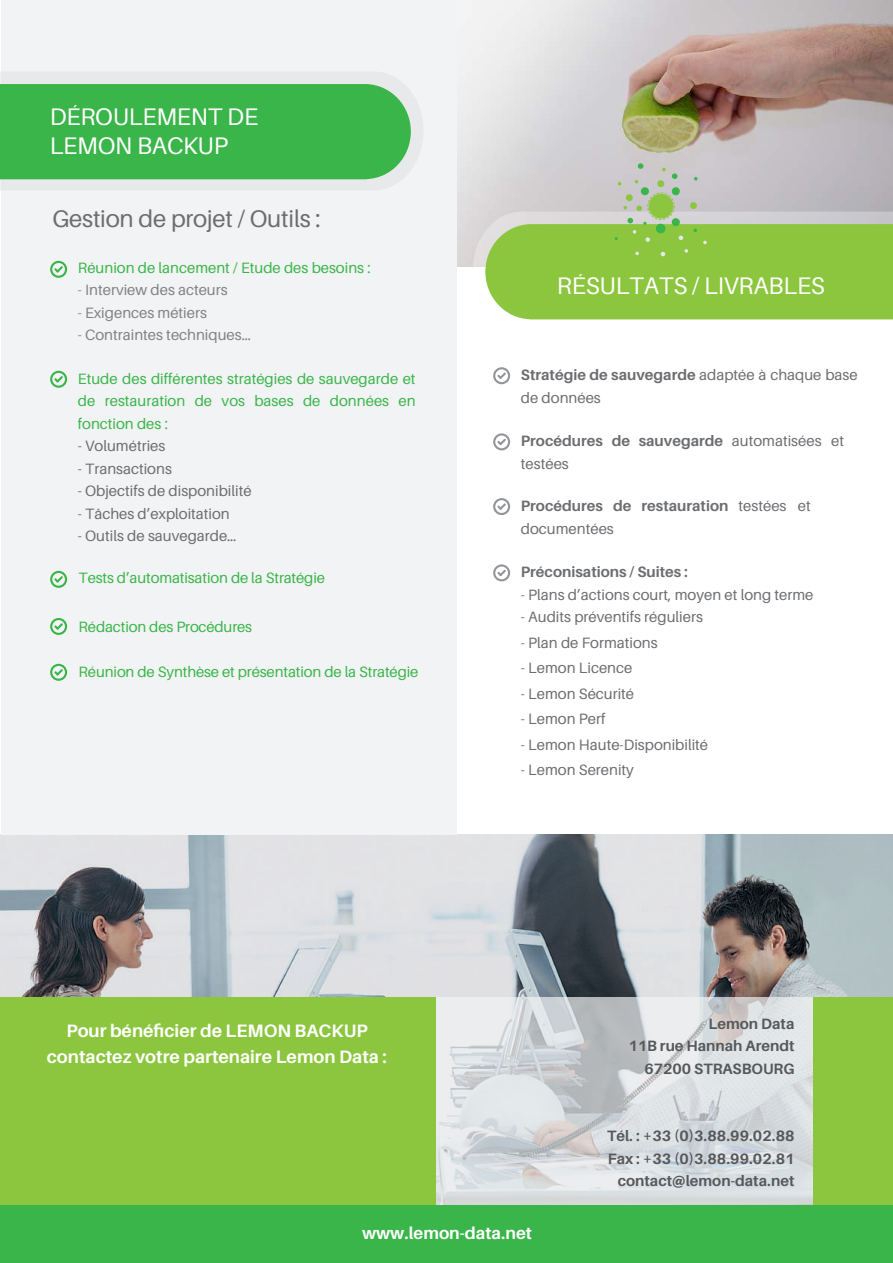
<style>
.page{position:relative;width:893px;height:1263px;background:#fff}
.page>*{position:absolute;margin:0;border:0;box-sizing:border-box;transform-origin:0 0}
.t1{font:24px/28.8px "Aileron";letter-spacing:-.01em;color:#fff}
.t2{font:24px "Aileron";letter-spacing:-.01em;color:#6c6d70}
.t3{font:700 18px/25.5px "Aileron";color:#fff;text-align:center}
.t4{font:700 16.95px "Aileron";color:#fff}
.t5{font:15px/22.5px "Aileron";color:#6c6d70}
.t6{font:15px/22.5px "Aileron";letter-spacing:-.01em;color:#3ab54a;text-align:justify}
.t7{font:700 15px/22.5px "Aileron";color:#57585a;text-align:right}
.t8{font:700 15px/22.5px "Aileron";color:#6c6d70}
.t9{font:15px "Aileron";color:#808285}
.s1{font-weight:700}
.s2{font-weight:400}
</style>
<div class="page">
<img style="left:457px;top:0;width:436px;height:267px">
<img style="left:0;top:834px;width:893px;height:371px">
<svg style="left:473px;top:212px;width:420px;height:108px"></svg>
<div style="left:1px;top:0;width:456px;height:834px;background:#f2f3f4"></div>
<div style="left:0;top:998px;width:436px;height:207px;background:#8bc63e"></div>
<svg style="left:436px;top:998px;width:376px;height:207px;background:#d7dadd"></svg>
<div style="left:813px;top:998px;width:80px;height:207px;background:#8bc63e"></div>
<div style="left:0;top:1205px;width:893px;height:58px;background:#3ab54a"></div>
<div style="left:493px;top:367px;width:17px;height:17px;border:2px solid #939598;border-radius:50%"></div>
<svg style="left:495px;top:371px;width:13px;height:10px"></svg>
<div style="left:493px;top:433px;width:17px;height:17px;border:2px solid #939598;border-radius:50%"></div>
<svg style="left:495px;top:437px;width:13px;height:10px"></svg>
<div style="left:493px;top:498px;width:17px;height:17px;border:2px solid #939598;border-radius:50%"></div>
<svg style="left:495px;top:501px;width:13px;height:11px"></svg>
<div style="left:493px;top:564px;width:17px;height:17px;border:2px solid #939598;border-radius:50%"></div>
<svg style="left:495px;top:568px;width:13px;height:10px"></svg>
<div style="left:637px;top:163px;width:7px;height:6px;background:#3ab54a;border-radius:2px"></div>
<svg style="left:485px;top:167px;width:408px;height:152px;background:#a3c673"></svg>
<div style="left:647px;top:193px;width:27px;height:27px;border:1px dashed #8bc63e;border-radius:50%"></div>
<div style="left:50px;top:261px;width:17px;height:17px;border:2px solid #3ab54a;border-radius:50%"></div>
<svg style="left:52px;top:264px;width:13px;height:10px"></svg>
<div style="left:50px;top:371px;width:17px;height:17px;border:2px solid #3ab54a;border-radius:50%"></div>
<svg style="left:52px;top:374px;width:13px;height:10px"></svg>
<div style="left:50px;top:571px;width:17px;height:17px;border:2px solid #3ab54a;border-radius:50%"></div>
<svg style="left:52px;top:574px;width:13px;height:10px"></svg>
<div style="left:50px;top:618px;width:17px;height:17px;border:2px solid #3ab54a;border-radius:50%"></div>
<svg style="left:52px;top:621px;width:13px;height:11px"></svg>
<div style="left:50px;top:664px;width:17px;height:17px;border:2px solid #3ab54a;border-radius:50%"></div>
<svg style="left:52px;top:667px;width:13px;height:10px"></svg>
<div style="left:0;top:72px;width:369px;height:118px;background:#e8e9ea"></div>
<div style="left:0;top:84px;width:411px;height:95px;background:#3ab54a"></div>
<h1 class="t1" style="left:50px;top:102px;width:210px">DÉROULEMENT DE<br>LEMON BACKUP</h1>
<h1 class="t2" style="left:52px;top:205px;width:270px">Gestion de projet / Outils :</h1>
<p class="t6" style="left:78px;top:257px;width:294px">Réunion de lancement / Etude des besoins :</p>
<p class="t9" style="left:78px;top:282px;width:151px">- Interview des acteurs</p>
<p class="t9" style="left:78px;top:304px;width:131px">- Exigences métiers</p>
<p class="t9" style="left:78px;top:327px;width:175px">- Contraintes techniques…</p>
<p class="t6" style="left:78px;top:367px;width:339px">Etude des différentes stratégies de sauvegarde et de restauration de vos bases de données en fonction des :</p>
<p class="t5" style="left:78px;top:435px;width:89px">- Volumétries</p>
<p class="t5" style="left:78px;top:457px;width:95px">- Transactions</p>
<p class="t5" style="left:78px;top:480px;width:175px">- Objectifs de disponibilité</p>
<p class="t5" style="left:78px;top:502px;width:153px">- Tâches d’exploitation</p>
<p class="t5" style="left:78px;top:525px;width:160px">- Outils de sauvegarde…</p>
<p class="t6" style="left:79px;top:567px;width:248px">Tests d’automatisation de la Stratégie</p>
<p class="t6" style="left:79px;top:615px;width:175px">Rédaction des Procédures</p>
<p class="t6" style="left:79px;top:661px;width:341px">Réunion de Synthèse et présentation de la Stratégie</p>
<h1 class="t1" style="left:557px;top:271px;width:270px">RÉSULTATS / LIVRABLES</h1>
<p class="t5" style="left:521px;top:364px;width:338px"><span class="s1">Stratégie de sauvegarde</span> adaptée à chaque base de données</p>
<p class="t8" style="left:521px;top:430px;width:325px">Procédures de sauvegarde <span class="s2">automatisées et testées</span></p>
<p class="t8" style="left:521px;top:495px;width:291px">Procédures de restauration <span class="s2">testées et documentées</span></p>
<p class="t8" style="left:521px;top:561px;width:169px">Préconisations / Suites :</p>
<p class="t5" style="left:521px;top:584px;width:294px">- Plans d’actions court, moyen et long terme</p>
<p class="t5" style="left:521px;top:606px;width:183px">- Audits préventifs réguliers</p>
<p class="t5" style="left:521px;top:632px;width:138px">- Plan de Formations</p>
<p class="t5" style="left:521px;top:657px;width:113px">- Lemon Licence</p>
<p class="t5" style="left:521px;top:683px;width:115px">- Lemon Sécurité</p>
<p class="t5" style="left:521px;top:708px;width:86px">- Lemon Perf</p>
<p class="t5" style="left:521px;top:734px;width:189px">- Lemon Haute-Disponibilité</p>
<p class="t5" style="left:521px;top:759px;width:115px">- Lemon Serenity</p>
<p class="t3" style="left:47px;top:1018px;width:342px">Pour bénéficier de LEMON BACKUP contactez votre partenaire Lemon Data :</p>
<p class="t7" style="left:628px;top:1012px;width:167px">Lemon Data<br>11B rue Hannah Arendt<br>67200 STRASBOURG</p>
<p class="t4" style="left:362px;top:1224px;width:172px">www.lemon-data.net</p>
<p class="t7" style="left:607px;top:1125px;width:189px">Tél. : +33 (0)3.88.99.02.88<br>Fax : +33 (0)3.88.99.02.81 contact@lemon-data.net</p>
</div>
